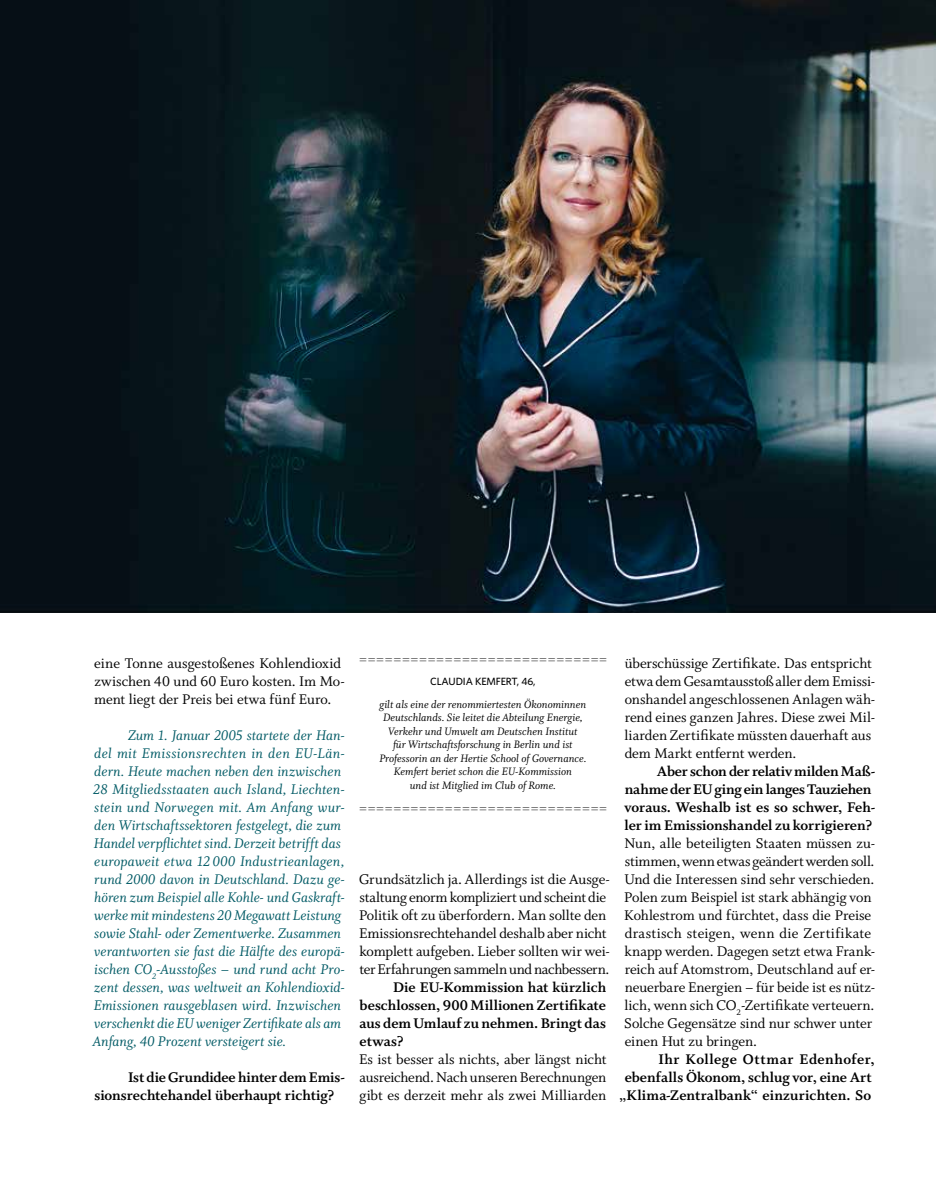
<style>
.page{position:relative;width:936px;height:1191px;background:#fff}
.page>*{position:absolute;margin:0;border:0;box-sizing:border-box;transform-origin:0 0}
.t1{font:15.6px/18px "Whitman Roman LF";letter-spacing:-.005em;color:#000}
.t2{font:15.6px/18px "Whitman Italic LF";letter-spacing:.005em;color:#005a65}
.t3{font:15.6px/18px "Whitman Bold LF";color:#000}
.t4{font:300 14.7px "Whitman Display";color:#000}
.t5{font:12px/13.5px "Whitman Italic LF";color:#000;text-align:center}
.t6{font:500 10.5px "Whitney";letter-spacing:-.01em;color:#000}
</style>
<div class="page">
<img style="left:0;top:0;width:935px;height:612px">
<p class="t1" style="left:94px;top:654px;width:252px">eine Tonne ausgestoßenes Kohlendioxid zwischen 40 und 60 Euro kosten. Im Mo&shy;ment liegt der Preis bei etwa fünf Euro.</p>
<p class="t2" style="left:93px;top:726px;width:253px;text-indent:35px">Zum 1. Januar 2005 startete der Han&shy;del mit Emissionsrechten in den EU-Län&shy;dern. Heute machen neben den inzwischen 28 Mitgliedsstaaten auch Island, Liechten&shy;stein und Norwegen mit. Am Anfang wur&shy;den Wirtschaftssektoren festgelegt, die zum Handel verpflichtet sind. Derzeit betrifft das europaweit etwa 12 000 Industrieanlagen, rund 2000 davon in Deutschland. Dazu ge&shy;hören zum Beispiel alle Kohle- und Gaskraft&shy;werke mit mindestens 20 Megawatt Leistung sowie Stahl- oder Zementwerke. Zusammen verantworten sie fast die Hälfte des europä&shy;ischen CO<sub>2</sub>-Ausstoßes – und rund acht Pro&shy;zent dessen, was weltweit an Kohlendioxid-Emissionen rausgeblasen wird. Inzwischen verschenkt die EU weniger Zertifikate als am Anfang, 40 Prozent versteigert sie.</p>
<p class="t3" style="left:94px;top:1068px;width:252px;text-indent:33px">Ist die Grundidee hinter dem Emis&shy;sionsrechtehandel überhaupt richtig?</p>
<p class="t4" style="left:359px;top:651px;width:250px">=============================</p>
<p class="t6" style="left:430px;top:675px;width:107px">CLAUDIA KEMFERT, 46,</p>
<p class="t5" style="left:379px;top:697px;width:208px">gilt als eine der renommiertesten Ökonominnen Deutschlands. Sie leitet die Abteilung Energie, Verkehr und Umwelt am Deutschen Institut<br>für Wirtschaftsforschung in Berlin und ist Professorin an der Hertie School of Governance.<br>Kemfert beriet schon die EU-Kommission<br>und ist Mitglied im Club of Rome.</p>
<p class="t4" style="left:359px;top:800px;width:250px">=============================</p>
<p class="t1" style="left:359px;top:870px;width:252px">Grundsätzlich ja. Allerdings ist die Ausge&shy;staltung enorm kompliziert und scheint die Politik oft zu überfordern. Man sollte den Emissionsrechtehandel deshalb aber nicht komplett aufgeben. Lieber sollten wir wei&shy;ter Erfahrungen sammeln und nachbessern.</p>
<p class="t3" style="left:359px;top:978px;width:248px;text-align:justify;text-indent:34px">Die EU-Kommission hat kürzlich beschlossen, 900 Millionen Zertifikate aus dem Umlauf zu nehmen. Bringt das etwas?</p>
<p class="t1" style="left:359px;top:1050px;width:249px;text-align:justify">Es ist besser als nichts, aber längst nicht ausreichend. Nach unseren Berechnungen gibt es derzeit mehr als zwei Milliarden</p>
<p class="t1" style="left:624px;top:654px;width:252px">überschüssige Zertifikate. Das entspricht etwa dem Gesamtausstoßaller dem Emissi&shy;onshandel angeschlossenen Anlagen wäh&shy;rend eines ganzen Jahres. Diese zwei Mil&shy;liarden Zertifikate müssten dauerhaft aus dem Markt entfernt werden.</p>
<p class="t3" style="left:624px;top:762px;width:252px;text-indent:33px">Aber schon der relativ milden Maß&shy;nahme der EU ging ein langes Tauziehen voraus. Weshalb ist es so schwer, Feh&shy;ler im Emissionshandel zu korrigieren?</p>
<p class="t1" style="left:624px;top:834px;width:252px">Nun, alle beteiligten Staaten müssen zu&shy;stimmen, wenn etwas geändert werden soll.<br>Und die Interessen sind sehr verschieden.<br>Polen zum Beispiel ist stark abhängig von Kohlestrom und fürchtet, dass die Preise drastisch steigen, wenn die Zertifikate knapp werden. Dagegen setzt etwa Frank&shy;reich auf Atomstrom, Deutschland auf er&shy;neuerbare Energien – für beide ist es nütz&shy;lich, wenn sich CO<sub>2</sub>-Zertifikate verteuern.<br>Solche Gegensätze sind nur schwer unter einen Hut zu bringen.</p>
<p class="t3" style="left:619px;top:1050px;width:257px;text-align:right">Ihr Kollege Ottmar Edenhofer, ebenfalls Ökonom, schlug vor, eine Art „Klima-Zentralbank“ einzurichten. So</p>
</div>
